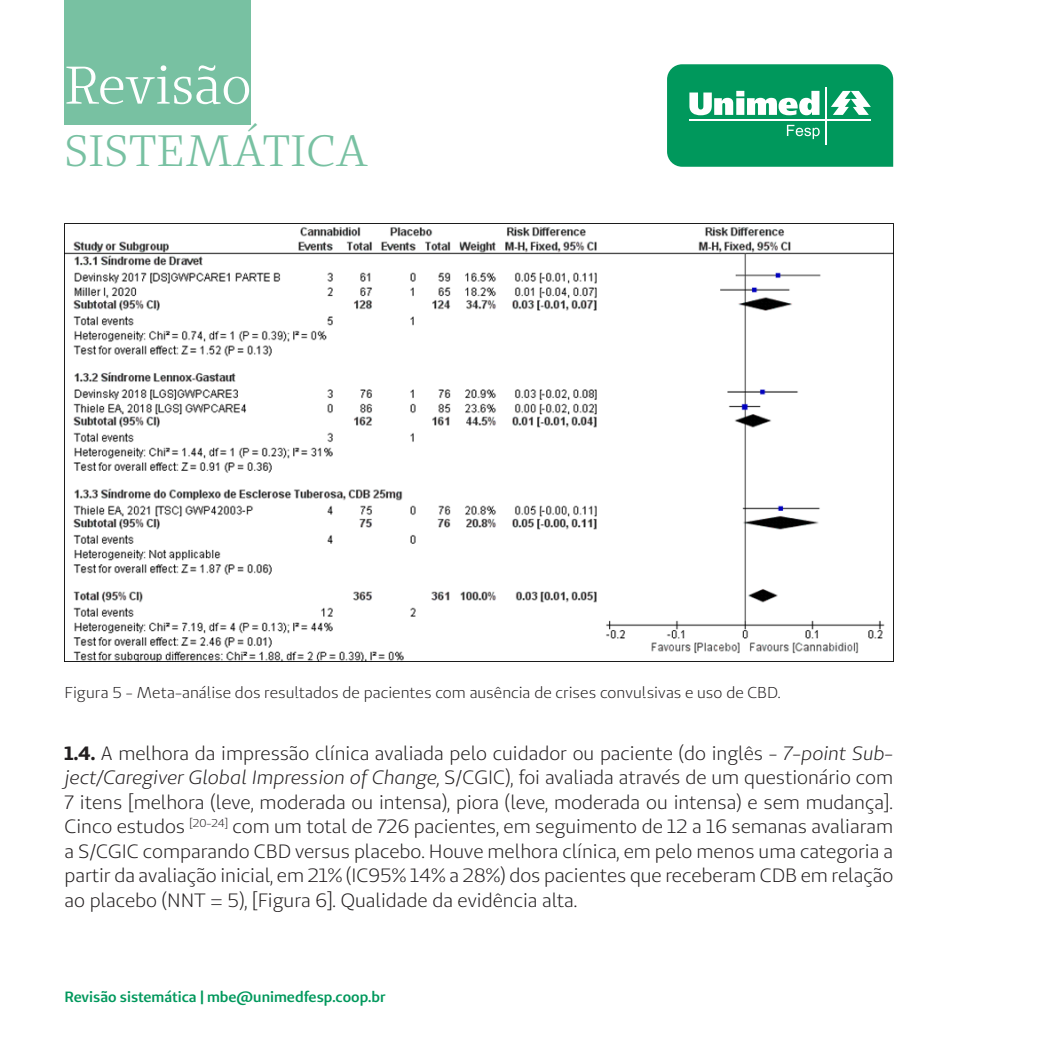
<style>
.page{position:relative;width:1042px;height:1042px;background:#fff}
.page>*{position:absolute;margin:0;border:0;box-sizing:border-box;transform-origin:0 0}
.t1{font:43.75px "Unimed Serif";letter-spacing:.01em;color:#78c1a2}
.Texto{font:19.25px/24.5px "Unimed Sans";color:#231f20;text-align:justify}
.Nota{font:15.75px "Unimed Sans";letter-spacing:.005em;color:#231f20}
.t2{font:600 14.88px "Unimed Sans";color:#00985c}
.s1{font-weight:700}
.s2{font-style:italic}
</style>
<div class="page">
<img style="left:64px;top:223px;width:829px;height:438px">
<div style="left:64px;top:0;width:187px;height:124px;background:#78c1a2"></div>
<svg style="left:66px;top:65px;width:183px;height:39px"></svg>
<svg style="left:667px;top:64px;width:227px;height:103px;background:#24a673"></svg>
<h1 class="t1" style="left:64px;top:123px;width:305px">SISTEMÁTICA</h1>
<p class="Nota" style="left:64px;top:682px;width:718px">Figura 5 - Meta-análise dos resultados de pacientes com ausência de crises convulsivas e uso de CBD.</p>
<p class="Texto" style="left:64px;top:740px;width:830px"><span class="s1">1.4.</span> A melhora da impressão clínica avaliada pelo cuidador ou paciente (do inglês - <span class="s2">7-point Sub&shy;ject/Caregiver Global Impression of Change,</span> S/CGIC), foi avaliada através de um questionário com 7 itens [melhora (leve, moderada ou intensa), piora (leve, moderada ou intensa) e sem mudança].<br>Cinco estudos <sup>[20-24]</sup> com um total de 726 pacientes, em seguimento de 12 a 16 semanas avaliaram a S/CGIC comparando CBD versus placebo. Houve melhora clínica, em pelo menos uma categoria a partir da avaliação inicial, em 21% (IC95% 14% a 28%) dos pacientes que receberam CDB em relação ao placebo (NNT = 5), [Figura 6]. Qualidade da evidência alta.</p>
<p class="t2" style="left:64px;top:987px;width:323px">Revisão sistemática | mbe@unimedfesp.coop.br</p>
</div>
